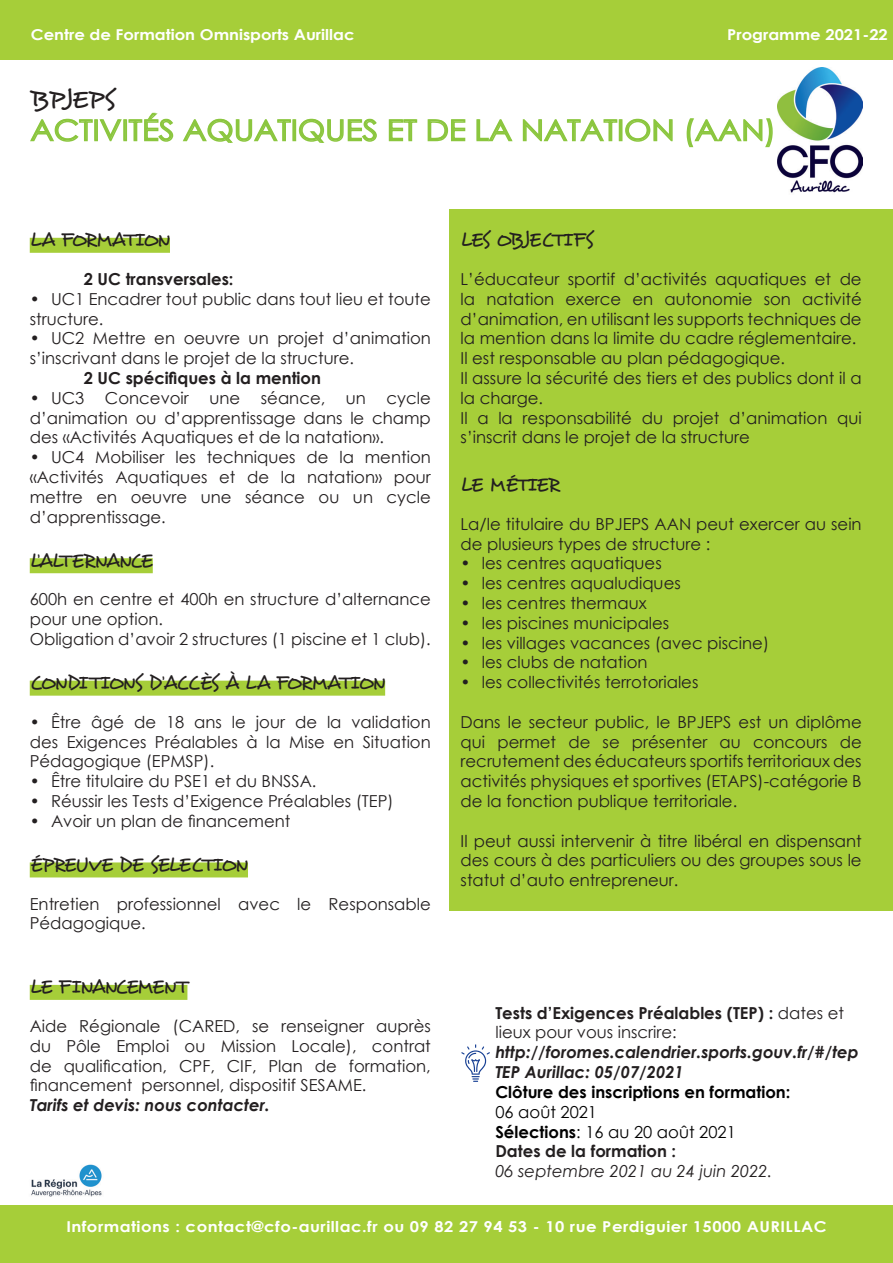
<style>
.page{position:relative;width:893px;height:1263px;background:#fff}
.page>*{position:absolute;margin:0;border:0;box-sizing:border-box;transform-origin:0 0}
.t1{font:28.5px "Century Gothic";color:#8bc63e;scale:1.1 1}
.t2{font:24px "Desyrel";color:#231f20;scale:1.1 1}
.t3{font:19.5px "Desyrel";letter-spacing:-.03em;color:#231f20}
.t4{font:19.5px "Desyrel";letter-spacing:-.005em;color:#231f20}
.t5{font:19.5px "Desyrel";letter-spacing:-.055em;color:#231f20}
.t6{font:16.5px/19.8px "Century Gothic";color:#231f20}
.t7{font:700 16.5px/19.8px "Century Gothic";color:#231f20}
.t8{font:italic 700 16.5px "Century Gothic";color:#231f20}
.t9{font:16.5px "Century Gothic";color:#000}
.t10{font:700 16.5px "Century Gothic";color:#000}
.t11{font:italic 16.5px "Century Gothic";color:#231f20}
.t12{font:700 15px "Century Gothic";letter-spacing:.03em;color:#fff;scale:1.1 1}
.t13{font:700 15px "Century Gothic";color:#fff;scale:1.1 1}
.s1{font-weight:400}
.s2{font-weight:700}
</style>
<div class="page">
<div style="left:449px;top:209px;width:444px;height:701px;background:#a6ce39"></div>
<div style="left:0;top:0;width:893px;height:60px;background:#a6ce39"></div>
<div style="left:0;top:1205px;width:893px;height:57px;background:#a6ce39"></div>
<svg style="left:30px;top:113px;width:144px;height:29px"></svg>
<svg style="left:182px;top:118px;width:109px;height:25px"></svg>
<div style="left:292px;top:119px;width:4px;height:22px;border:2px solid #8bc63e"></div>
<svg style="left:298px;top:118px;width:79px;height:25px"></svg>
<svg style="left:388px;top:119px;width:30px;height:23px"></svg>
<svg style="left:427px;top:119px;width:39px;height:23px"></svg>
<svg style="left:476px;top:119px;width:37px;height:23px"></svg>
<svg style="left:522px;top:119px;width:96px;height:23px"></svg>
<div style="left:619px;top:119px;width:3px;height:22px;border:2px solid #8bc63e"></div>
<svg style="left:625px;top:118px;width:48px;height:24px"></svg>
<svg style="left:686px;top:118px;width:87px;height:30px"></svg>
<div style="left:30px;top:238px;width:140px;height:15px;background:#a6ce39"></div>
<div style="left:30px;top:558px;width:123px;height:15px;background:#a6ce39"></div>
<div style="left:30px;top:681px;width:355px;height:15px;background:#a6ce39"></div>
<div style="left:30px;top:862px;width:218px;height:15px;background:#a6ce39"></div>
<div style="left:30px;top:985px;width:157px;height:15px;background:#a6ce39"></div>
<img style="left:777px;top:67px;width:85px;height:126px">
<svg style="left:461px;top:1044px;width:29px;height:38px"></svg>
<img style="left:31px;top:1164px;width:71px;height:33px">
<p class="t13" style="left:31px;top:23px;width:296px">Centre de Formation Omnisports Aurillac</p>
<p class="t13" style="left:727px;top:23px;width:148px">Programme 2021-22</p>
<p class="t2" style="left:31px;top:85px;width:78px">BPJEPS</p>
<p class="t1" style="left:31px;top:110px;width:679px">ACTIVITÉS AQUATIQUES ET DE LA NATATION (AAN)</p>
<p class="t3" style="left:30px;top:228px;width:142px">LA FORMATION</p>
<p class="t7" style="left:84px;top:268px;width:151px">2 UC transversales:</p>
<p class="t6" style="left:30px;top:289px;width:403px">• UC1 Encadrer tout public dans tout lieu et toute structure.</p>
<p class="t6" style="left:30px;top:328px;width:403px">• UC2 Mettre en oeuvre un projet d’animation s’inscrivant dans le projet de la structure.</p>
<p class="t7" style="left:84px;top:367px;width:239px">2 UC spécifiques à la mention</p>
<p class="t6" style="left:30px;top:388px;width:403px;text-align:justify">• UC3 Concevoir une séance, un cycle d’animation ou d’apprentissage dans le champ des «Activités Aquatiques et de la natation».</p>
<p class="t6" style="left:30px;top:447px;width:403px;text-align:justify">• UC4 Mobiliser les techniques de la mention «Activités Aquatiques et de la natation» pour mettre en oeuvre une séance ou un cycle d’apprentissage.</p>
<p class="t3" style="left:30px;top:548px;width:125px">L’ALTERNANCE</p>
<p class="t6" style="left:30px;top:589px;width:403px">600h en centre et 400h en structure d’alternance pour une option.</p>
<p class="t6" style="left:30px;top:629px;width:403px">Obligation d’avoir 2 structures (1 piscine et 1 club).</p>
<p class="t3" style="left:30px;top:670px;width:357px">CONDITIONS D’ACCÈS À LA FORMATION</p>
<p class="t6" style="left:30px;top:712px;width:403px;text-align:justify">• Être âgé de 18 ans le jour de la validation des Exigences Préalables à la Mise en Situation Pédagogique (EPMSP).</p>
<p class="t6" style="left:30px;top:771px;width:288px">• Être titulaire du PSE1 et du BNSSA.</p>
<p class="t6" style="left:30px;top:791px;width:365px">• Réussir les Tests d’Exigence Préalables (TEP)</p>
<p class="t6" style="left:30px;top:811px;width:262px">• Avoir un plan de financement</p>
<p class="t3" style="left:30px;top:852px;width:220px">ÉPREUVE DE SELECTION</p>
<p class="t6" style="left:30px;top:893px;width:403px">Entretien professionnel avec le Responsable<br>Pédagogique.</p>
<p class="t5" style="left:30px;top:975px;width:159px">LE FINANCEMENT</p>
<p class="t6" style="left:30px;top:1016px;width:403px;text-align:justify">Aide Régionale (CARED, se renseigner auprès du Pôle Emploi ou Mission Locale), contrat de qualification, CPF, CIF, Plan de formation, financement personnel, dispositif SESAME.</p>
<p class="t8" style="left:30px;top:1093px;width:241px">Tarifs et devis: nous contacter.</p>
<p class="t4" style="left:461px;top:228px;width:134px">LES OBJECTIFS</p>
<p class="t6" style="left:461px;top:269px;width:403px;text-align:justify">L’éducateur sportif d’activités aquatiques et de la natation exerce en autonomie son activité d’animation, en utilisant les supports techniques de la mention dans la limite du cadre réglementaire.</p>
<p class="t6" style="left:461px;top:348px;width:326px">Il est responsable au plan pédagogique.</p>
<p class="t6" style="left:461px;top:368px;width:403px">Il assure la sécurité des tiers et des publics dont il a la charge.</p>
<p class="t6" style="left:461px;top:407px;width:403px">Il a la responsabilité du projet d’animation qui s’inscrit dans le projet de la structure</p>
<p class="t4" style="left:461px;top:472px;width:101px">LE MÉTIER</p>
<p class="t6" style="left:461px;top:514px;width:403px">La/le titulaire du BPJEPS AAN peut exercer au sein de plusieurs types de structure :</p>
<p class="t6" style="left:461px;top:553px;width:203px">• les centres aquatiques</p>
<p class="t6" style="left:461px;top:573px;width:222px">• les centres aqualudiques</p>
<p class="t6" style="left:461px;top:593px;width:188px">• les centres thermaux</p>
<p class="t6" style="left:461px;top:613px;width:210px">• les piscines municipales</p>
<p class="t6" style="left:461px;top:632px;width:310px">• les villages vacances (avec piscine)</p>
<p class="t6" style="left:461px;top:652px;width:189px">• les clubs de natation</p>
<p class="t6" style="left:461px;top:672px;width:239px">• les collectivités terrotoriales</p>
<p class="t6" style="left:461px;top:712px;width:403px;text-align:justify">Dans le secteur public, le BPJEPS est un diplôme qui permet de se présenter au concours de recrutement des éducateurs sportifs territoriaux des activités physiques et sportives (ETAPS)-catégorie B de la fonction publique territoriale.</p>
<p class="t6" style="left:461px;top:830px;width:403px;text-align:justify">Il peut aussi intervenir à titre libéral en dispensant des cours à des particuliers ou des groupes sous le statut d’auto entrepreneur.</p>
<p class="t7" style="left:495px;top:1002px;width:350px">Tests d’Exigences Préalables (TEP) : <span class="s1">dates et lieux pour vous inscrire:</span></p>
<p class="t8" style="left:495px;top:1040px;width:365px">http://foromes.calendrier.sports.gouv.fr/#/tep</p>
<p class="t8" style="left:495px;top:1059px;width:190px">TEP Aurillac: 05/07/2021</p>
<p class="t10" style="left:495px;top:1079px;width:297px">Clôture des inscriptions en formation:</p>
<p class="t9" style="left:495px;top:1100px;width:103px">06 août 2021</p>
<p class="t9" style="left:495px;top:1120px;width:242px"><span class="s2">Sélections</span>: 16 au 20 août 2021</p>
<p class="t7" style="left:495px;top:1141px;width:182px">Dates de la formation :</p>
<p class="t11" style="left:495px;top:1159px;width:278px">06 septembre 2021 au 24 juin 2022.</p>
<p class="t12" style="left:66px;top:1215px;width:693px">Informations : contact@cfo-aurillac.fr ou 09 82 27 94 53 - 10 rue Perdiguier 15000 AURILLAC</p>
</div>
